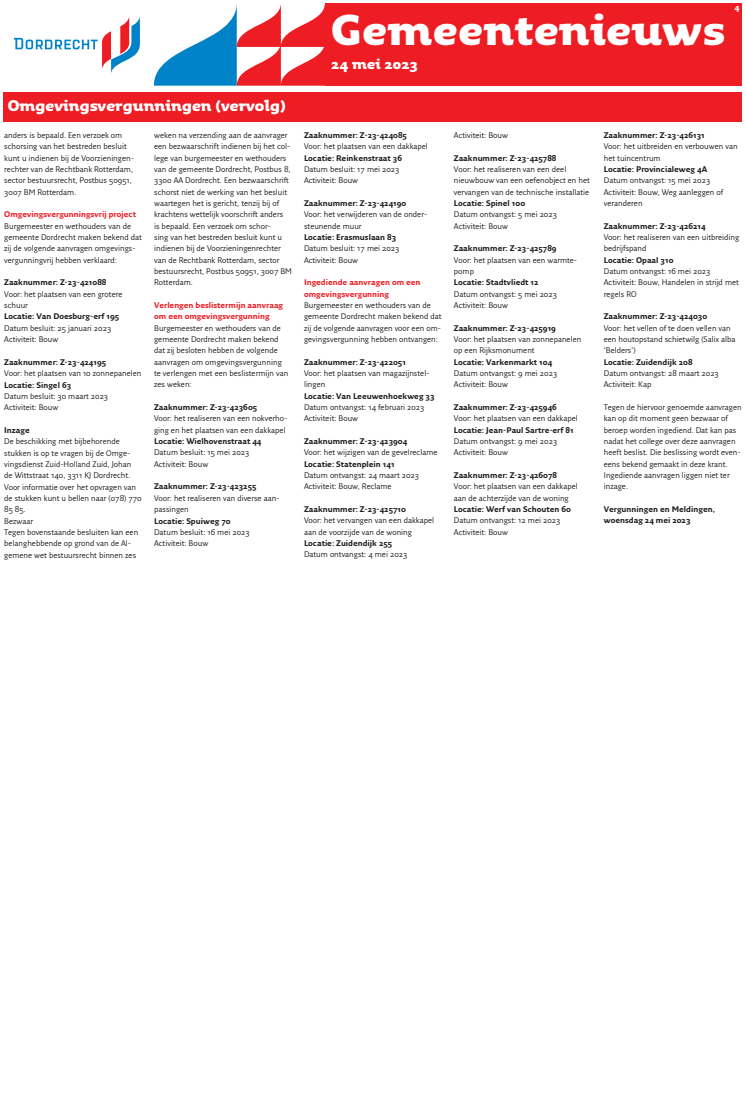
<style>
.page{position:relative;width:746px;height:1117px;background:#fff}
.page>*{position:absolute;margin:0;border:0;box-sizing:border-box;transform-origin:0 0}
.t1{font:900 42px "Fresco Inf Sans";letter-spacing:.01em;color:#fff}
.t2{font:900 15px "Fresco Inf Sans";color:#fff}
.t3{font:900 14px "Fresco Inf Sans";letter-spacing:.01em;color:#fff}
.t4{font:8px/11.3px "Fresco Sans";color:#231f20}
.t5{font:700 8px/11.3px "Fresco Sans";color:#231f20}
.t6{font:700 8px/11.3px "Fresco Sans";color:#ee1d23}
.t7{font:900 8px "Fresco Inf Sans";color:#fff}
</style>
<div class="page">
<div style="left:325px;top:3px;width:416px;height:83px;background:#ee1d23"></div>
<svg style="left:154px;top:4px;width:171px;height:82px"></svg>
<svg style="left:14px;top:17px;width:126px;height:56px"></svg>
<div style="left:3px;top:93px;width:738px;height:29px;background:#ee1d23"></div>
<h2 class="t2" style="left:8px;top:97px;width:279px">Omgevingsvergunningen (vervolg)</h2>
<p class="t4" style="left:4px;top:129px;width:131px">anders is bepaald. Een verzoek om schorsing van het bestreden besluit kunt u indienen bij de Voorzieningen&shy;rechter van de Rechtbank Rotterdam, sector bestuursrecht, Postbus 50951, 3007 BM Rotterdam.</p>
<p class="t6" style="left:4px;top:209px;width:133px">Omgevingsvergunningsvrij project</p>
<p class="t4" style="left:4px;top:220px;width:139px">Burgemeester en wethouders van de gemeente Dordrecht maken bekend dat zij de volgende aanvragen omgevings&shy;vergunningvrij hebben verklaard:</p>
<p class="t5" style="left:4px;top:277px;width:104px">Zaaknummer: Z-23-421088</p>
<p class="t4" style="left:4px;top:288px;width:120px">Voor: het plaatsen van een grotere schuur</p>
<p class="t5" style="left:4px;top:311px;width:116px">Locatie: Van Doesburg-erf 195</p>
<p class="t4" style="left:4px;top:322px;width:108px">Datum besluit: 25 januari 2023<br>Activiteit: Bouw</p>
<p class="t5" style="left:4px;top:356px;width:103px">Zaaknummer: Z-23-424195</p>
<p class="t4" style="left:4px;top:368px;width:139px">Voor: het plaatsen van 10 zonnepanelen</p>
<p class="t5" style="left:4px;top:379px;width:68px">Locatie: Singel 63</p>
<p class="t4" style="left:4px;top:390px;width:105px">Datum besluit: 30 maart 2023<br>Activiteit: Bouw</p>
<p class="t5" style="left:4px;top:424px;width:27px">Inzage</p>
<p class="t4" style="left:4px;top:436px;width:139px">De beschikking met bijbehorende stukken is op te vragen bij de Omge&shy;vingsdienst Zuid-Holland Zuid, Johan de Wittstraat 140, 3311 KJ Dordrecht.<br>Voor informatie over het opvragen van de stukken kunt u bellen naar (078) 770<br>85 85.<br>Bezwaar<br>Tegen bovenstaande besluiten kan een belanghebbende op grond van de Al&shy;gemene wet bestuursrecht binnen zes</p>
<p class="t4" style="left:154px;top:129px;width:139px">weken na verzending aan de aanvrager een bezwaarschrift indienen bij het col&shy;lege van burgemeester en wethouders van de gemeente Dordrecht, Postbus 8, 3300 AA Dordrecht. Een bezwaarschrift schorst niet de werking van het besluit waartegen het is gericht, tenzij bij of krachtens wettelijk voorschrift anders<br>is bepaald. Een verzoek om schor-<br>sing van het bestreden besluit kunt u indienen bij de Voorzieningenrechter van de Rechtbank Rotterdam, sector bestuursrecht, Postbus 50951, 3007 BM Rotterdam.</p>
<p class="t6" style="left:154px;top:299px;width:131px">Verlengen beslistermijn aanvraag om een omgevingsvergunning</p>
<p class="t4" style="left:154px;top:322px;width:136px">Burgemeester en wethouders van de gemeente Dordrecht maken bekend dat zij besloten hebben de volgende aanvragen om omgevingsvergunning te verlengen met een beslistermijn van zes weken:</p>
<p class="t5" style="left:154px;top:401px;width:105px">Zaaknummer: Z-23-423605</p>
<p class="t4" style="left:154px;top:413px;width:135px">Voor: het realiseren van een nokverho&shy;ging en het plaatsen van een dakkapel</p>
<p class="t5" style="left:154px;top:435px;width:109px">Locatie: Wielhovenstraat 44</p>
<p class="t4" style="left:154px;top:447px;width:97px">Datum besluit: 15 mei 2023<br>Activiteit: Bouw</p>
<p class="t5" style="left:154px;top:481px;width:104px">Zaaknummer: Z-23-423255</p>
<p class="t4" style="left:154px;top:492px;width:127px">Voor: het realiseren van diverse aan&shy;passingen</p>
<p class="t5" style="left:154px;top:515px;width:78px">Locatie: Spuiweg 70</p>
<p class="t4" style="left:154px;top:526px;width:97px">Datum besluit: 16 mei 2023<br>Activiteit: Bouw</p>
<h1 class="t1" style="left:331px;top:4px;width:395px">Gemeentenieuws</h1>
<h3 class="t3" style="left:331px;top:55px;width:88px">24 mei 2023</h3>
<p class="t7" style="left:734px;top:2px;width:6px">4</p>
<p class="t5" style="left:304px;top:129px;width:104px">Zaaknummer: Z-23-424085</p>
<p class="t4" style="left:304px;top:141px;width:125px">Voor: het plaatsen van een dakkapel</p>
<p class="t5" style="left:304px;top:152px;width:99px">Locatie: Reinkenstraat 36</p>
<p class="t4" style="left:304px;top:163px;width:97px">Datum besluit: 17 mei 2023<br>Activiteit: Bouw</p>
<p class="t5" style="left:304px;top:197px;width:104px">Zaaknummer: Z-23-424190</p>
<p class="t4" style="left:304px;top:209px;width:125px">Voor: het verwijderen van de onder&shy;steunende muur</p>
<p class="t5" style="left:304px;top:231px;width:94px">Locatie: Erasmuslaan 83</p>
<p class="t4" style="left:304px;top:243px;width:97px">Datum besluit: 17 mei 2023<br>Activiteit: Bouw</p>
<p class="t6" style="left:304px;top:277px;width:118px">Ingediende aanvragen om een omgevingsvergunning</p>
<p class="t4" style="left:304px;top:299px;width:139px">Burgemeester en wethouders van de gemeente Dordrecht maken bekend dat zij de volgende aanvragen voor een om&shy;gevingsvergunning hebben ontvangen:</p>
<p class="t5" style="left:304px;top:356px;width:103px">Zaaknummer: Z-23-422051</p>
<p class="t4" style="left:304px;top:367px;width:127px">Voor: het plaatsen van magazijnstel&shy;lingen</p>
<p class="t5" style="left:304px;top:390px;width:132px">Locatie: Van Leeuwenhoekweg 33</p>
<p class="t4" style="left:304px;top:401px;width:122px">Datum ontvangst: 14 februari 2023<br>Activiteit: Bouw</p>
<p class="t5" style="left:304px;top:435px;width:105px">Zaaknummer: Z-23-423904</p>
<p class="t4" style="left:304px;top:447px;width:135px">Voor: het wijzigen van de gevelreclame</p>
<p class="t5" style="left:304px;top:458px;width:92px">Locatie: Statenplein 141</p>
<p class="t4" style="left:304px;top:469px;width:117px">Datum ontvangst: 24 maart 2023<br>Activiteit: Bouw, Reclame</p>
<p class="t5" style="left:304px;top:503px;width:103px">Zaaknummer: Z-23-425710</p>
<p class="t4" style="left:304px;top:515px;width:131px">Voor: het vervangen van een dakkapel aan de voorzijde van de woning</p>
<p class="t5" style="left:304px;top:537px;width:90px">Locatie: Zuidendijk 255</p>
<p class="t4" style="left:304px;top:549px;width:105px">Datum ontvangst: 4 mei 2023</p>
<p class="t4" style="left:454px;top:129px;width:56px">Activiteit: Bouw</p>
<p class="t5" style="left:454px;top:152px;width:104px">Zaaknummer: Z-23-425788</p>
<p class="t4" style="left:454px;top:163px;width:137px">Voor: het realiseren van een deel nieuwbouw van een oefenobject en het vervangen van de technische installatie</p>
<p class="t5" style="left:454px;top:197px;width:73px">Locatie: Spinel 100</p>
<p class="t4" style="left:454px;top:209px;width:105px">Datum ontvangst: 5 mei 2023<br>Activiteit: Bouw</p>
<p class="t5" style="left:454px;top:243px;width:104px">Zaaknummer: Z-23-425789</p>
<p class="t4" style="left:454px;top:254px;width:125px">Voor: het plaatsen van een warmte&shy;pomp</p>
<p class="t5" style="left:454px;top:277px;width:86px">Locatie: Stadtvliedt 12</p>
<p class="t4" style="left:454px;top:288px;width:105px">Datum ontvangst: 5 mei 2023<br>Activiteit: Bouw</p>
<p class="t5" style="left:454px;top:322px;width:103px">Zaaknummer: Z-23-425919</p>
<p class="t4" style="left:454px;top:333px;width:129px">Voor: het plaatsen van zonnepanelen op een Rijksmonument</p>
<p class="t5" style="left:454px;top:356px;width:100px">Locatie: Varkenmarkt 104</p>
<p class="t4" style="left:454px;top:367px;width:105px">Datum ontvangst: 9 mei 2023<br>Activiteit: Bouw</p>
<p class="t5" style="left:454px;top:401px;width:104px">Zaaknummer: Z-23-425946</p>
<p class="t4" style="left:454px;top:413px;width:125px">Voor: het plaatsen van een dakkapel</p>
<p class="t5" style="left:454px;top:424px;width:121px">Locatie: Jean-Paul Sartre-erf 81</p>
<p class="t4" style="left:454px;top:435px;width:105px">Datum ontvangst: 9 mei 2023<br>Activiteit: Bouw</p>
<p class="t5" style="left:454px;top:469px;width:105px">Zaaknummer: Z-23-426078</p>
<p class="t4" style="left:454px;top:481px;width:125px">Voor: het plaatsen van een dakkapel aan de achterzijde van de woning</p>
<p class="t5" style="left:454px;top:503px;width:118px">Locatie: Werf van Schouten 60</p>
<p class="t4" style="left:454px;top:515px;width:108px">Datum ontvangst: 12 mei 2023<br>Activiteit: Bouw</p>
<p class="t5" style="left:603px;top:129px;width:103px">Zaaknummer: Z-23-426131</p>
<p class="t4" style="left:603px;top:141px;width:135px">Voor: het uitbreiden en verbouwen van het tuincentrum</p>
<p class="t5" style="left:603px;top:163px;width:105px">Locatie: Provincialeweg 4A</p>
<p class="t4" style="left:603px;top:175px;width:121px">Datum ontvangst: 15 mei 2023<br>Activiteit: Bouw, Weg aanleggen of veranderen</p>
<p class="t5" style="left:603px;top:220px;width:103px">Zaaknummer: Z-23-426214</p>
<p class="t4" style="left:603px;top:231px;width:137px">Voor: het realiseren van een uitbreiding bedrijfspand</p>
<p class="t5" style="left:603px;top:254px;width:71px">Locatie: Opaal 310</p>
<p class="t4" style="left:603px;top:265px;width:136px">Datum ontvangst: 16 mei 2023<br>Activiteit: Bouw, Handelen in strijd met regels RO</p>
<p class="t5" style="left:603px;top:310px;width:105px">Zaaknummer: Z-23-424030</p>
<p class="t4" style="left:603px;top:322px;width:133px">Voor: het vellen of te doen vellen van een houtopstand schietwilg (Salix alba ‘Belders’)</p>
<p class="t5" style="left:603px;top:356px;width:90px">Locatie: Zuidendijk 208</p>
<p class="t4" style="left:603px;top:367px;width:116px">Datum ontvangst: 28 maart 2023<br>Activiteit: Kap</p>
<p class="t4" style="left:603px;top:401px;width:139px">Tegen de hiervoor genoemde aanvragen kan op dit moment geen bezwaar of beroep worden ingediend. Dat kan pas nadat het college over deze aanvragen heeft beslist. Die beslissing wordt even&shy;eens bekend gemaakt in deze krant.<br>Ingediende aanvragen liggen niet ter inzage.</p>
<p class="t5" style="left:603px;top:503px;width:113px">Vergunningen en Meldingen, woensdag 24 mei 2023</p>
</div>
